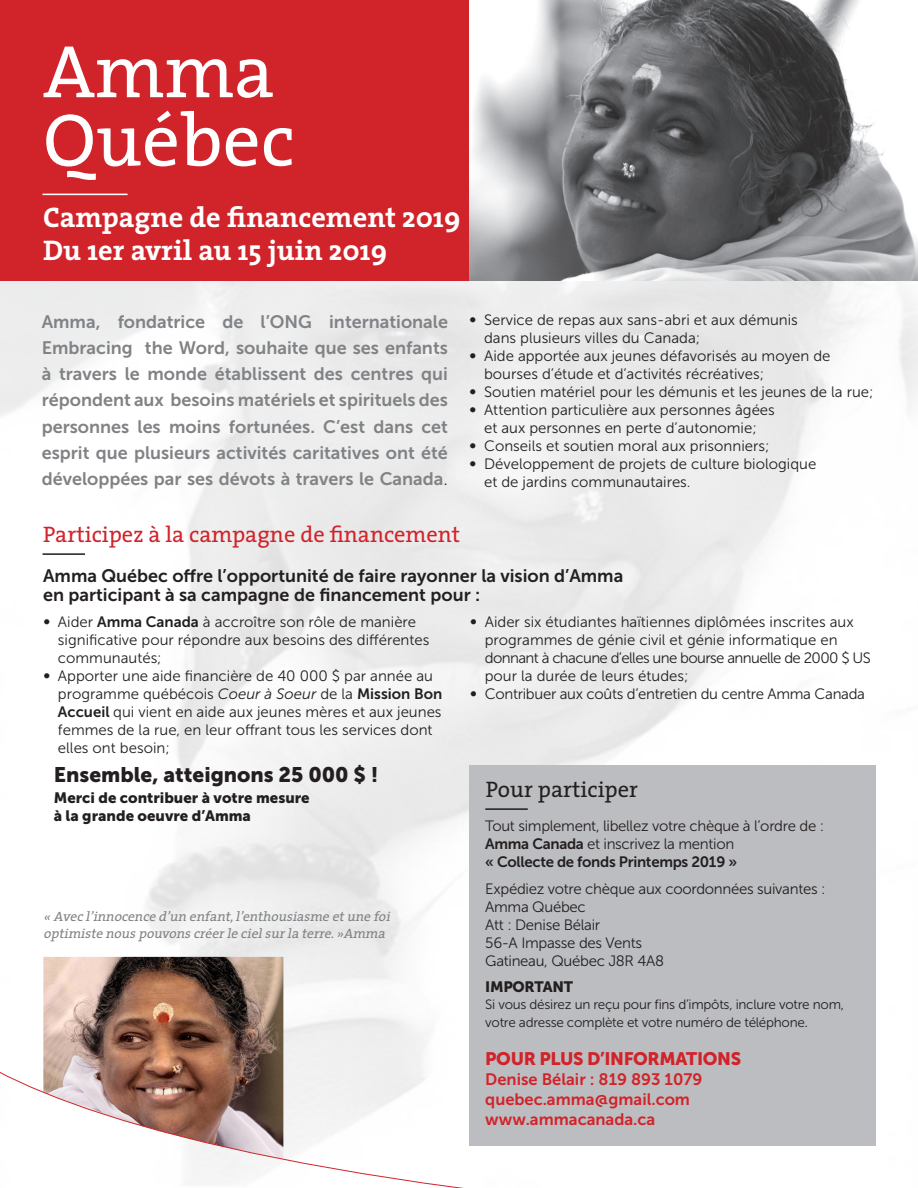
<style>
.page{position:relative;width:918px;height:1188px;background:#fff}
.page>*{position:absolute;margin:0;border:0;box-sizing:border-box;transform-origin:0 0}
.t1{font:75px "The Serif";color:#fff}
.t2{font:700 28.5px "The Serif";color:#fff}
.t3{font:22.5px "The Serif";color:#d1232a}
.t4{font:22.5px "The Serif";color:#231f20}
.t5{font:21px "Museo Sans 900";color:#231f20}
.t6{font:18px/26.2px "Museo Sans 700";color:#808285;text-align:justify}
.t7{font:18px "Museo Sans 700";color:#231f20}
.t8{font:18px "Museo Sans 900";letter-spacing:-.02em;color:#d1232a}
.t9{font:16.5px "Museo Sans 700";color:#d1232a}
.t10{font:15px/18px "Museo Sans 300";color:#231f20}
.t11{font:15px/18px "Museo Sans 300";letter-spacing:-.02em;color:#231f20}
.t12{font:15px "Museo Sans 900";color:#231f20}
.t13{font:15px "Museo Sans 700";letter-spacing:-.02em;color:#231f20}
.t14{font:15px "Museo Sans 900";letter-spacing:-.02em;color:#231f20}
.t15{font:13.5px/18px "Museo Sans 300";letter-spacing:-.02em;color:#231f20}
.t16{font:italic 13.5px/16.2px "The Serif";color:#808285}
.s1{font-family:"Museo Sans 300";color:#231f20}
.s2{font-family:"Museo Sans 700"}
.s3{font-style:italic}
.s4{font-size:15px}
</style>
<div class="page">
<img style="left:469px;top:0;width:449px;height:281px">
<div style="left:0;top:0;width:469px;height:281px;background:#d1232a"></div>
<hr style="left:43px;top:194px;width:85px;height:1px;background:#fff">
<hr style="left:43px;top:553px;width:42px;height:2px;background:#231f20">
<svg style="left:0;top:961px;width:868px;height:227px"></svg>
<div style="left:469px;top:765px;width:406px;height:380px;background:#bcbdc0"></div>
<hr style="left:485px;top:808px;width:43px;height:2px;background:#231f20">
<p class="t1" style="left:43px;top:10px;width:233px">Amma</p>
<p class="t1" style="left:43px;top:78px;width:253px">Québec</p>
<p class="t2" style="left:43px;top:193px;width:419px">Campagne de financement 2019</p>
<p class="t2" style="left:43px;top:226px;width:346px">Du 1er avril au 15 juin 2019</p>
<p class="t6" style="left:42px;top:308px;width:408px">Amma, fondatrice de l’ONG internationale Embracing the Word, souhaite que ses enfants à travers le monde établissent des centres qui répondent aux besoins matériels et spirituels des personnes les moins fortunées. C’est dans cet esprit que plusieurs activités caritatives ont été développées par ses dévots à travers le Canada<span class="s1">.</span></p>
<p class="t10" style="left:469px;top:311px;width:330px">∞ Service de repas aux sans-abri et aux démunis</p>
<p class="t10" style="left:484px;top:329px;width:218px">dans plusieurs villes du Canada;</p>
<p class="t10" style="left:484px;top:347px;width:348px;text-indent:-15px">∞ Aide apportée aux jeunes défavorisés au moyen de bourses d’étude et d’activités récréatives;</p>
<p class="t10" style="left:469px;top:383px;width:406px">∞ Soutien matériel pour les démunis et les jeunes de la rue;</p>
<p class="t10" style="left:469px;top:401px;width:307px">∞ Attention particulière aux personnes âgées</p>
<p class="t10" style="left:484px;top:419px;width:274px">et aux personnes en perte d’autonomie;</p>
<p class="t10" style="left:469px;top:437px;width:302px">∞ Conseils et soutien moral aux prisonniers;</p>
<p class="t10" style="left:469px;top:455px;width:349px">∞ Développement de projets de culture biologique</p>
<p class="t10" style="left:484px;top:473px;width:208px">et de jardins communautaires.</p>
<p class="t3" style="left:43px;top:515px;width:418px">Participez à la campagne de financement</p>
<p class="t7" style="left:43px;top:565px;width:582px">Amma Québec offre l’opportunité de faire rayonner la vision d’Amma</p>
<p class="t7" style="left:43px;top:585px;width:439px">en participant à sa campagne de financement pour :</p>
<p class="t10" style="left:58px;top:613px;width:373px;text-indent:-15px">∞ Aider <span class="s2">Amma Canada</span> à accroître son rôle de manière significative pour répondre aux besoins des différentes communautés;</p>
<p class="t10" style="left:58px;top:667px;width:386px;text-indent:-15px">∞ Apporter une aide financière de 40 000 $ par année au programme québécois <span class="s3">Coeur à Soeur</span> de la <span class="s2">Mission Bon Accueil</span> qui vient en aide aux jeunes mères et aux jeunes femmes de la rue, en leur offrant tous les services dont elles ont besoin;</p>
<p class="t5" style="left:54px;top:763px;width:326px">Ensemble, atteignons 25 000 $ !</p>
<p class="t12" style="left:54px;top:790px;width:257px">Merci de contribuer à votre mesure</p>
<p class="t12" style="left:54px;top:808px;width:199px">à la grande oeuvre d’Amma</p>
<p class="t16" style="left:44px;top:908px;width:352px">«Avecl’innocenced’un enfant,l’enthousiasmeetunefoi optimistenouspouvonscréerlecielsurla terre.»Amma</p>
<p class="t10" style="left:485px;top:613px;width:388px;text-indent:-15px">∞ Aider six étudiantes haïtiennes diplômées inscrites aux programmes de génie civil et génie informatique en donnant à chacune d’elles une bourse annuelle de 2000 $ US pour la durée de leurs études;</p>
<p class="t11" style="left:470px;top:685px;width:397px">∞ Contribuer aux coûts d’entretien du centre Amma Canada</p>
<p class="t4" style="left:486px;top:770px;width:154px">Pour participer</p>
<p class="t11" style="left:485px;top:817px;width:340px">Tout simplement, libellez votre chèque à l’ordre de :<br><span class="s2">Amma Canada</span> et inscrivez la mention</p>
<p class="t13" style="left:485px;top:854px;width:253px">« Collecte de fonds Printemps 2019 »</p>
<p class="t11" style="left:485px;top:880px;width:342px">Expédiez votre chèque aux coordonnées suivantes :</p>
<p class="t11" style="left:485px;top:898px;width:102px">Amma Québec</p>
<p class="t11" style="left:485px;top:916px;width:117px">Att : Denise Bélair</p>
<p class="t11" style="left:485px;top:934px;width:158px">56-A Impasse des Vents</p>
<p class="t11" style="left:485px;top:952px;width:180px">Gatineau, Québec J8R 4A8</p>
<p class="t14" style="left:485px;top:979px;width:89px">IMPORTANT</p>
<p class="t15" style="left:485px;top:995px;width:360px">Si vous désirez un reçu pour fins d’impôts, inclure votre nom, votre adresse complète et votre numéro de téléphone<span class="s4">.</span></p>
<p class="t8" style="left:485px;top:1049px;width:257px">POUR PLUS D’INFORMATIONS</p>
<p class="t9" style="left:485px;top:1070px;width:219px">Denise Bélair : 819 893 1079</p>
<p class="t9" style="left:485px;top:1090px;width:206px">quebec.amma@gmail.com</p>
<p class="t9" style="left:485px;top:1110px;width:172px">www.ammacanada.ca</p>
</div>
